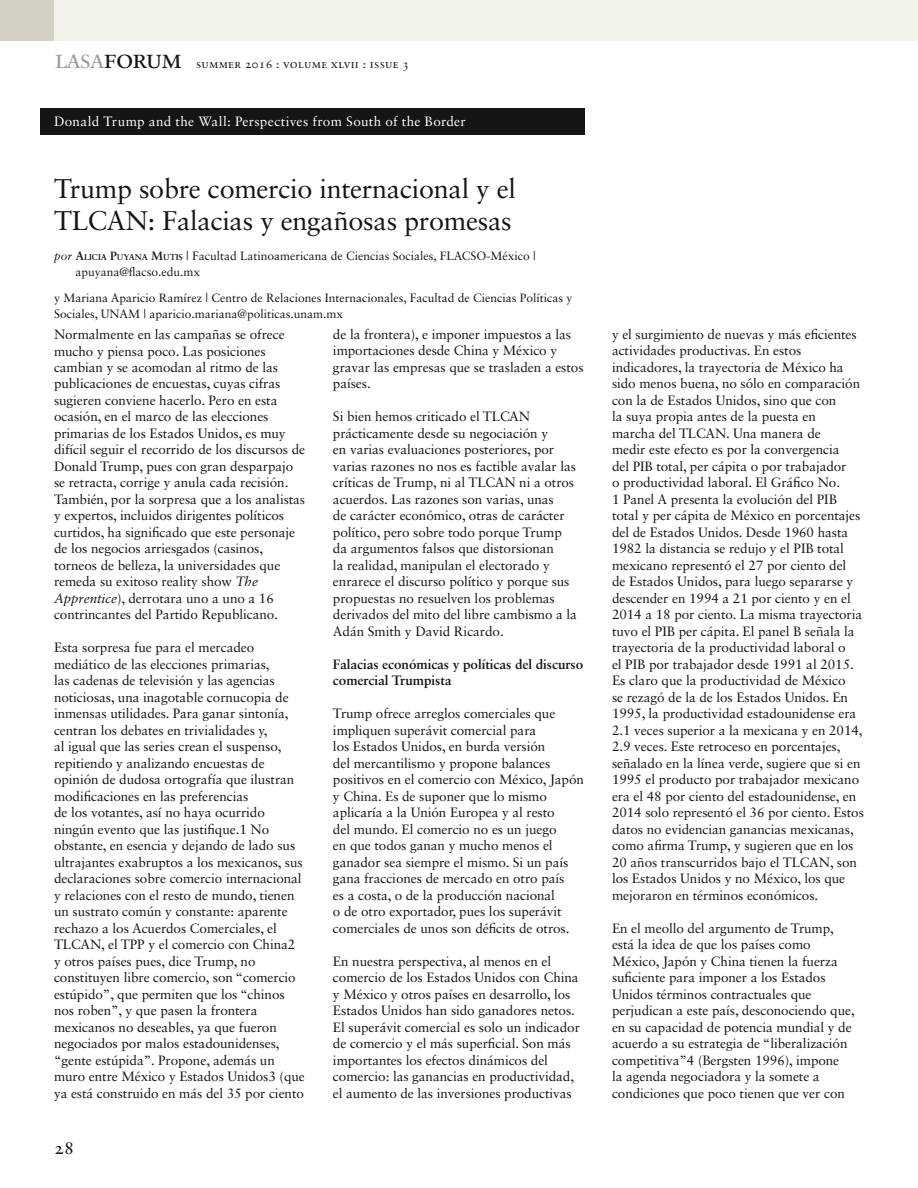
<style>
.page{position:relative;width:918px;height:1188px;background:#fff}
.page>*{position:absolute;margin:0;border:0;box-sizing:border-box;transform-origin:0 0}
.t1{font:27px/31.5px "Sabon LT Std";letter-spacing:-.01em;color:#141516}
.t2{font:27px "Sabon Roman SC";letter-spacing:-.045em;color:#141516}
.t3{font:18px "Sabon Roman Os F";color:#141516}
.t4{font:13.5px/16.5px "Sabon LT Std";letter-spacing:-.005em;color:#141516}
.t5{font:700 13.5px/16.5px "Sabon LT Std";letter-spacing:-.005em;color:#141516}
.t6{font:13.5px "Sabon";letter-spacing:.02em;color:#fff}
.t7{font:12px/16.5px "Sabon LT Std";color:#141516}
.t8{font:12px "Sabon Roman SC";letter-spacing:.02em;color:#141516}
.s1{color:#9c9f9f}
.s2{font-style:italic}
.s3{font-family:"Sabon";font-weight:700}
.s4{font-family:"Sabon";font-weight:700;font-size:8.4px}
</style>
<div class="page">
<div style="left:40px;top:108px;width:545px;height:27px;background:#141516"></div>
<div style="left:0;top:0;width:54px;height:40px;background:#d2d1c4"></div>
<div style="left:54px;top:0;width:864px;height:40px;background:#f2f2eb"></div>
<h1 class="t2" style="left:54px;top:42px;width:130px"><span class="s1">lasa</span>forum</h1>
<p class="t8" style="left:196px;top:56px;width:215px">summer 2016 : volume xlvii : issue 3</p>
<p class="t6" style="left:54px;top:114px;width:413px">Donald Trump and the Wall: Perspectives from South of the Border</p>
<h1 class="t1" style="left:54px;top:173px;width:463px">Trump sobre comercio internacional y el<br>TLCAN: Falacias y engañosas promesas</h1>
<p class="t7" style="left:75px;top:247px;width:462px;text-indent:-21px"><span class="s2">por</span> <span class="s3">A</span><span class="s4">LICIA</span> <span class="s3">P</span><span class="s4">UYANA</span> <span class="s3">M</span><span class="s4">UTIS</span> | Facultad Latinoamericana de Ciencias Sociales, FLACSO-México | apuyana@flacso.edu.mx</p>
<p class="t7" style="left:54px;top:289px;width:520px">y Mariana Aparicio Ramírez | Centro de Relaciones Internacionales, Facultad de Ciencias Políticas y<br>Sociales, UNAM | aparicio.mariana@politicas.unam.mx</p>
<p class="t4" style="left:54px;top:326px;width:253px">Normalmente en las campañas se ofrece mucho y piensa poco. Las posiciones cambian y se acomodan al ritmo de las publicaciones de encuestas, cuyas cifras sugieren conviene hacerlo. Pero en esta ocasión, en el marco de las elecciones primarias de los Estados Unidos, es muy difícil seguir el recorrido de los discursos de Donald Trump, pues con gran desparpajo se retracta, corrige y anula cada recisión.<br>También, por la sorpresa que a los analistas y expertos, incluidos dirigentes políticos curtidos, ha significado que este personaje de los negocios arriesgados (casinos, torneos de belleza, la universidades que remeda su exitoso reality show <span class="s2">The Apprentice</span>), derrotara uno a uno a 16 contrincantes del Partido Republicano.</p>
<p class="t4" style="left:54px;top:639px;width:252px">Esta sorpresa fue para el mercadeo mediático de las elecciones primarias,<br>las cadenas de televisión y las agencias noticiosas, una inagotable cornucopia de inmensas utilidades. Para ganar sintonía, centran los debates en trivialidades y,<br>al igual que las series crean el suspenso, repitiendo y analizando encuestas de opinión de dudosa ortografía que ilustran modificaciones en las preferencias<br>de los votantes, así no haya ocurrido ningún evento que las justifique.1 No obstante, en esencia y dejando de lado sus ultrajantes exabruptos a los mexicanos, sus declaraciones sobre comercio internacional y relaciones con el resto de mundo, tienen un sustrato común y constante: aparente rechazo a los Acuerdos Comerciales, el TLCAN, el TPP y el comercio con China2 y otros países pues, dice Trump, no constituyen libre comercio, son “comercio estúpido”, que permiten que los “chinos nos roben”, y que pasen la frontera mexicanos no deseables, ya que fueron negociados por malos estadounidenses, “gente estúpida”. Propone, además un muro entre México y Estados Unidos3 (que ya está construido en más del 35 por ciento</p>
<h2 class="t3" style="left:54px;top:1137px;width:22px">28</h2>
<p class="t4" style="left:333px;top:326px;width:252px">de la frontera), e imponer impuestos a las importaciones desde China y México y gravar las empresas que se trasladen a estos países.</p>
<p class="t4" style="left:333px;top:408px;width:245px">Si bien hemos criticado el TLCAN prácticamente desde su negociación y<br>en varias evaluaciones posteriores, por varias razones no nos es factible avalar las críticas de Trump, ni al TLCAN ni a otros acuerdos. Las razones son varias, unas<br>de carácter económico, otras de carácter político, pero sobre todo porque Trump da argumentos falsos que distorsionan<br>la realidad, manipulan el electorado y enrarece el discurso político y porque sus propuestas no resuelven los problemas derivados del mito del libre cambismo a la Adán Smith y David Ricardo.</p>
<p class="t5" style="left:333px;top:656px;width:252px">Falacias económicas y políticas del discurso comercial Trumpista</p>
<p class="t4" style="left:333px;top:705px;width:253px">Trump ofrece arreglos comerciales que impliquen superávit comercial para<br>los Estados Unidos, en burda versión<br>del mercantilismo y propone balances positivos en el comercio con México, Japón y China. Es de suponer que lo mismo aplicaría a la Unión Europea y al resto<br>del mundo. El comercio no es un juego<br>en que todos ganan y mucho menos el ganador sea siempre el mismo. Si un país gana fracciones de mercado en otro país<br>es a costa, o de la producción nacional<br>o de otro exportador, pues los superávit comerciales de unos son déficits de otros.</p>
<p class="t4" style="left:333px;top:953px;width:248px">En nuestra perspectiva, al menos en el comercio de los Estados Unidos con China y México y otros países en desarrollo, los Estados Unidos han sido ganadores netos.<br>El superávit comercial es solo un indicador de comercio y el más superficial. Son más importantes los efectos dinámicos del comercio: las ganancias en productividad, el aumento de las inversiones productivas</p>
<p class="t4" style="left:612px;top:326px;width:253px">y el surgimiento de nuevas y más eficientes actividades productivas. En estos indicadores, la trayectoria de México ha sido menos buena, no sólo en comparación con la de Estados Unidos, sino que con<br>la suya propia antes de la puesta en<br>marcha del TLCAN. Una manera de<br>medir este efecto es por la convergencia<br>del PIB total, per cápita o por trabajador<br>o productividad laboral. El Gráfico No.<br>1 Panel A presenta la evolución del PIB total y per cápita de México en porcentajes del de Estados Unidos. Desde 1960 hasta 1982 la distancia se redujo y el PIB total mexicano representó el 27 por ciento del<br>de Estados Unidos, para luego separarse y descender en 1994 a 21 por ciento y en el 2014 a 18 por ciento. La misma trayectoria tuvo el PIB per cápita. El panel B señala la trayectoria de la productividad laboral o<br>el PIB por trabajador desde 1991 al 2015.<br>Es claro que la productividad de México<br>se rezagó de la de los Estados Unidos. En 1995, la productividad estadounidense era 2.1 veces superior a la mexicana y en 2014, 2.9 veces. Este retroceso en porcentajes, señalado en la línea verde, sugiere que si en 1995 el producto por trabajador mexicano era el 48 por ciento del estadounidense, en 2014 solo representó el 36 por ciento. Estos datos no evidencian ganancias mexicanas, como afirma Trump, y sugieren que en los 20 años transcurridos bajo el TLCAN, son los Estados Unidos y no México, los que mejoraron en términos económicos.</p>
<p class="t4" style="left:612px;top:920px;width:244px">En el meollo del argumento de Trump, está la idea de que los países como México, Japón y China tienen la fuerza suficiente para imponer a los Estados Unidos términos contractuales que perjudican a este país, desconociendo que, en su capacidad de potencia mundial y de acuerdo a su estrategia de “liberalización competitiva”4 (Bergsten 1996), impone<br>la agenda negociadora y la somete a condiciones que poco tienen que ver con</p>
</div>
